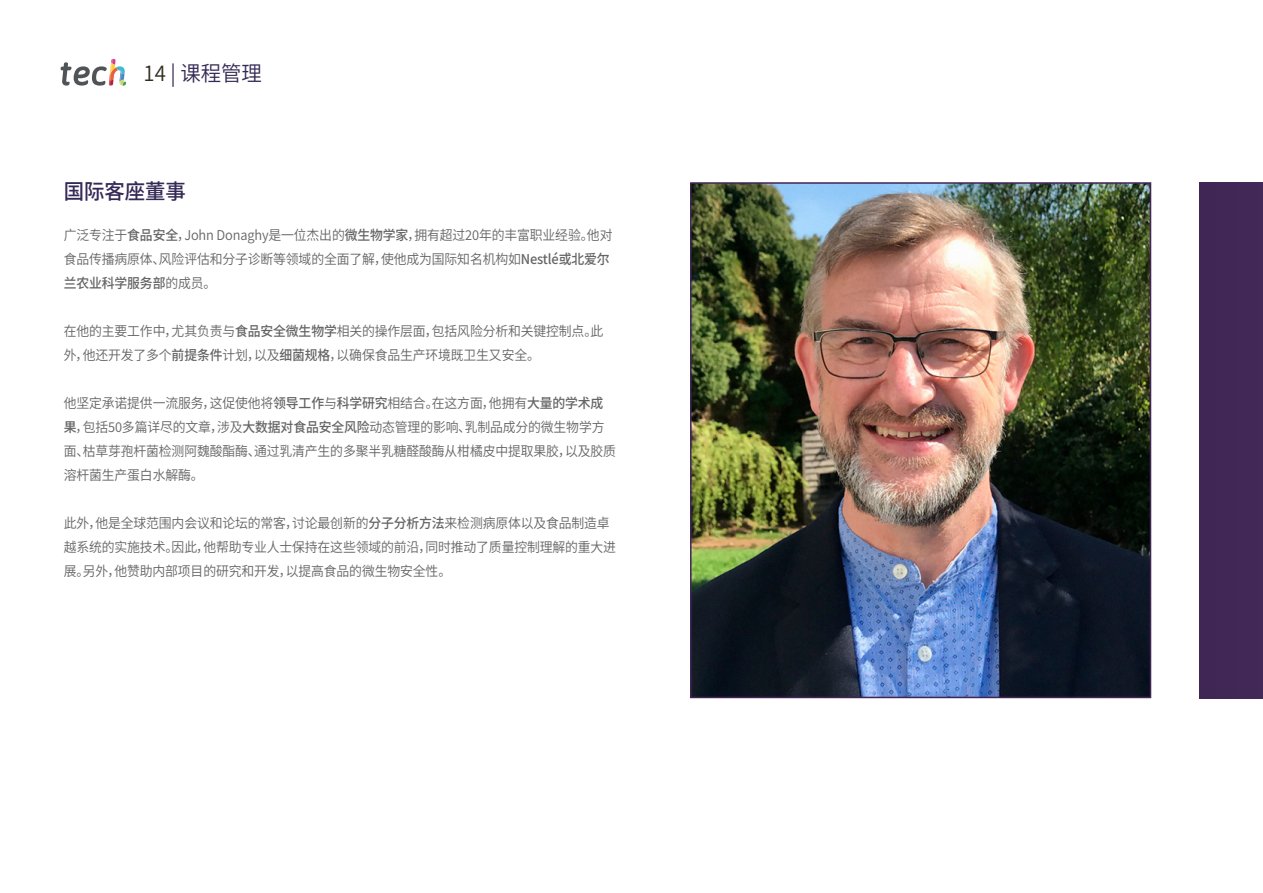
<style>
.page{position:relative;width:1263px;height:893px;background:#fff}
.page>*{position:absolute;margin:0;border:0;box-sizing:border-box;transform-origin:0 0}
.t1{font:21px "Source Han Sans CN";color:#352956}
.t2{font:500 21px "Source Han Sans CN";color:#352956}
.t3{font:13.5px/24px "Source Han Sans CN";letter-spacing:-.01em;color:#656565;scale:.95 1}
.s1{color:#312e20}
.s2{font-weight:500}
</style>
<div class="page">
<div style="left:1199px;top:182px;width:64px;height:516px;background:#402756"></div>
<img style="left:693px;top:185px;width:455px;height:510px">
<div style="left:690px;top:182px;width:461px;height:516px;border:2px solid #412555"></div>
<svg style="left:61px;top:59px;width:65px;height:27px"></svg>
<h1 class="t1" style="left:144px;top:61px;width:120px"><span class="s1">14</span> | 课程管理</h1>
<h1 class="t2" style="left:64px;top:179px;width:124px">国际客座董事</h1>
<p class="t3" style="left:64px;top:224px;width:579px">广泛专注于<span class="s2">食品安全</span>，John Donaghy是一位杰出的<span class="s2">微生物学家</span>，拥有超过20年的丰富职业经验。他对食品传播病原体、风险评估和分子诊断等领域的全面了解，使他成为国际知名机构如<span class="s2">Nestlé或北爱尔兰农业科学服务部</span>的成员。</p>
<p class="t3" style="left:64px;top:320px;width:569px">在他的主要工作中，尤其负责与<span class="s2">食品安全微生物学</span>相关的操作层面，包括风险分析和关键控制点。此外，他还开发了多个<span class="s2">前提条件</span>计划，以及<span class="s2">细菌规格</span>，以确保食品生产环境既卫生又安全。</p>
<p class="t3" style="left:64px;top:392px;width:583px">他坚定承诺提供一流服务，这促使他将<span class="s2">领导工作</span>与<span class="s2">科学研究</span>相结合。在这方面，他拥有<span class="s2">大量的学术成果</span>，包括50多篇详尽的文章，涉及<span class="s2">大数据对食品安全风险</span>动态管理的影响、乳制品成分的微生物学方面、枯草芽孢杆菌检测阿魏酸酯酶、通过乳清产生的多聚半乳糖醛酸酶从柑橘皮中提取果胶，以及胶质溶杆菌生产蛋白水解酶。</p>
<p class="t3" style="left:64px;top:512px;width:583px">此外，他是全球范围内会议和论坛的常客，讨论最创新的<span class="s2">分子分析方法</span>来检测病原体以及食品制造卓越系统的实施技术。因此，他帮助专业人士保持在这些领域的前沿，同时推动了质量控制理解的重大进展。另外，他赞助内部项目的研究和开发，以提高食品的微生物安全性。</p>
</div>
